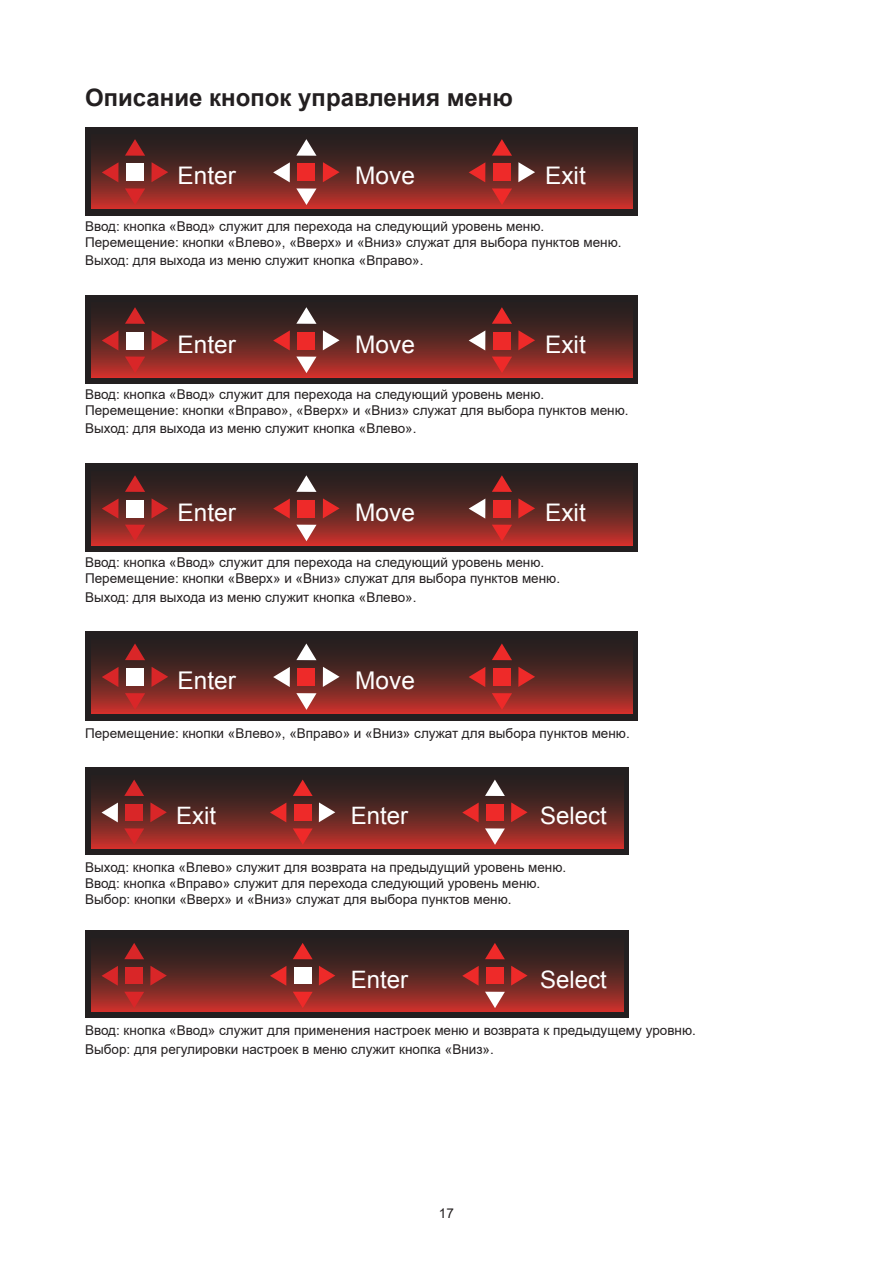
<style>
.page{position:relative;width:893px;height:1263px;background:#fff}
.page>*{position:absolute;margin:0;border:0;box-sizing:border-box;transform-origin:0 0}
.t1{font:24.45px "Arial";color:#fff}
.t2{font:24.3px "Arial";color:#fff}
.Heading_2{font:700 24px "Arial";color:#231f20}
.t3{font:24px "Arial";color:#fff}
.t4{font:13.5px "Arial";color:#231f20}
</style>
<div class="page">
<div style="left:85px;top:127px;width:553px;height:88px;background:#231f20"></div>
<svg style="left:91px;top:145px;width:541px;height:64px;background:#702925"></svg>
<svg style="left:125px;top:139px;width:20px;height:17px"></svg>
<svg style="left:151px;top:162px;width:17px;height:20px"></svg>
<svg style="left:102px;top:162px;width:17px;height:20px"></svg>
<svg style="left:125px;top:188px;width:20px;height:17px"></svg>
<div style="left:126px;top:164px;width:18px;height:17px;background:#fff"></div>
<svg style="left:296px;top:139px;width:20px;height:17px"></svg>
<svg style="left:323px;top:162px;width:17px;height:20px"></svg>
<svg style="left:273px;top:162px;width:17px;height:20px"></svg>
<svg style="left:296px;top:188px;width:20px;height:17px"></svg>
<div style="left:297px;top:164px;width:18px;height:17px;background:#ee2a29"></div>
<svg style="left:492px;top:139px;width:20px;height:17px"></svg>
<svg style="left:518px;top:162px;width:17px;height:20px"></svg>
<svg style="left:469px;top:162px;width:16px;height:20px"></svg>
<svg style="left:492px;top:188px;width:20px;height:17px"></svg>
<div style="left:493px;top:164px;width:18px;height:17px;background:#ee2a29"></div>
<div style="left:85px;top:295px;width:553px;height:89px;background:#231f20"></div>
<svg style="left:91px;top:313px;width:541px;height:64px;background:#702925"></svg>
<svg style="left:125px;top:307px;width:20px;height:17px"></svg>
<svg style="left:151px;top:330px;width:17px;height:20px"></svg>
<svg style="left:102px;top:330px;width:17px;height:20px"></svg>
<svg style="left:125px;top:357px;width:20px;height:16px"></svg>
<div style="left:126px;top:332px;width:18px;height:17px;background:#fff"></div>
<svg style="left:296px;top:307px;width:20px;height:17px"></svg>
<svg style="left:323px;top:330px;width:17px;height:20px"></svg>
<svg style="left:273px;top:330px;width:17px;height:20px"></svg>
<svg style="left:296px;top:357px;width:20px;height:16px"></svg>
<div style="left:297px;top:332px;width:18px;height:17px;background:#ee2a29"></div>
<svg style="left:492px;top:307px;width:20px;height:17px"></svg>
<svg style="left:518px;top:330px;width:17px;height:20px"></svg>
<svg style="left:469px;top:330px;width:16px;height:20px"></svg>
<svg style="left:492px;top:357px;width:20px;height:16px"></svg>
<div style="left:493px;top:332px;width:18px;height:17px;background:#ee2a29"></div>
<div style="left:85px;top:463px;width:553px;height:89px;background:#231f20"></div>
<svg style="left:91px;top:481px;width:541px;height:64px;background:#6f2925"></svg>
<svg style="left:125px;top:475px;width:20px;height:17px"></svg>
<svg style="left:151px;top:498px;width:17px;height:20px"></svg>
<svg style="left:102px;top:498px;width:17px;height:21px"></svg>
<svg style="left:125px;top:525px;width:20px;height:16px"></svg>
<div style="left:126px;top:500px;width:18px;height:17px;background:#fff"></div>
<svg style="left:296px;top:475px;width:20px;height:17px"></svg>
<svg style="left:323px;top:498px;width:17px;height:20px"></svg>
<svg style="left:273px;top:498px;width:17px;height:21px"></svg>
<svg style="left:296px;top:525px;width:20px;height:16px"></svg>
<div style="left:297px;top:500px;width:18px;height:17px;background:#ee2a29"></div>
<svg style="left:492px;top:475px;width:20px;height:17px"></svg>
<svg style="left:518px;top:498px;width:17px;height:20px"></svg>
<svg style="left:469px;top:498px;width:16px;height:21px"></svg>
<svg style="left:492px;top:525px;width:20px;height:16px"></svg>
<div style="left:493px;top:500px;width:18px;height:17px;background:#ee2a29"></div>
<div style="left:85px;top:631px;width:553px;height:89px;background:#231f20"></div>
<svg style="left:91px;top:649px;width:541px;height:65px;background:#6f2925"></svg>
<svg style="left:125px;top:643px;width:20px;height:17px"></svg>
<svg style="left:151px;top:667px;width:17px;height:20px"></svg>
<svg style="left:102px;top:667px;width:17px;height:20px"></svg>
<svg style="left:125px;top:693px;width:20px;height:17px"></svg>
<div style="left:126px;top:668px;width:18px;height:18px;background:#fff"></div>
<svg style="left:296px;top:643px;width:20px;height:17px"></svg>
<svg style="left:323px;top:667px;width:17px;height:20px"></svg>
<svg style="left:273px;top:667px;width:17px;height:20px"></svg>
<svg style="left:296px;top:693px;width:20px;height:17px"></svg>
<div style="left:297px;top:668px;width:18px;height:18px;background:#ee2a29"></div>
<svg style="left:492px;top:643px;width:20px;height:17px"></svg>
<svg style="left:518px;top:667px;width:17px;height:20px"></svg>
<svg style="left:469px;top:667px;width:16px;height:20px"></svg>
<svg style="left:492px;top:693px;width:20px;height:17px"></svg>
<div style="left:493px;top:668px;width:18px;height:18px;background:#ee2a29"></div>
<div style="left:85px;top:767px;width:544px;height:88px;background:#231f20"></div>
<svg style="left:91px;top:785px;width:532px;height:64px;background:#702925"></svg>
<svg style="left:124px;top:779px;width:20px;height:17px"></svg>
<svg style="left:150px;top:802px;width:17px;height:20px"></svg>
<svg style="left:102px;top:802px;width:16px;height:20px"></svg>
<svg style="left:124px;top:828px;width:20px;height:17px"></svg>
<div style="left:125px;top:804px;width:18px;height:17px;background:#d92628"></div>
<svg style="left:293px;top:779px;width:20px;height:17px"></svg>
<svg style="left:319px;top:802px;width:16px;height:20px"></svg>
<svg style="left:270px;top:802px;width:16px;height:20px"></svg>
<svg style="left:293px;top:828px;width:20px;height:17px"></svg>
<div style="left:294px;top:804px;width:17px;height:17px;background:#ee2a29"></div>
<svg style="left:485px;top:779px;width:20px;height:17px"></svg>
<svg style="left:511px;top:802px;width:16px;height:20px"></svg>
<svg style="left:462px;top:802px;width:17px;height:20px"></svg>
<svg style="left:485px;top:828px;width:20px;height:17px"></svg>
<div style="left:486px;top:804px;width:17px;height:17px;background:#ee2a29"></div>
<div style="left:85px;top:930px;width:544px;height:88px;background:#231f20"></div>
<svg style="left:91px;top:948px;width:532px;height:64px;background:#6f2925"></svg>
<svg style="left:124px;top:943px;width:20px;height:16px"></svg>
<svg style="left:150px;top:966px;width:17px;height:19px"></svg>
<svg style="left:102px;top:966px;width:16px;height:20px"></svg>
<svg style="left:124px;top:992px;width:20px;height:16px"></svg>
<div style="left:125px;top:967px;width:18px;height:17px;background:#d92628"></div>
<svg style="left:293px;top:943px;width:20px;height:16px"></svg>
<svg style="left:319px;top:966px;width:16px;height:19px"></svg>
<svg style="left:270px;top:966px;width:16px;height:20px"></svg>
<svg style="left:293px;top:992px;width:20px;height:16px"></svg>
<div style="left:294px;top:967px;width:17px;height:17px;background:#fff"></div>
<svg style="left:485px;top:943px;width:20px;height:16px"></svg>
<svg style="left:511px;top:966px;width:16px;height:19px"></svg>
<svg style="left:462px;top:966px;width:17px;height:20px"></svg>
<svg style="left:485px;top:992px;width:20px;height:16px"></svg>
<div style="left:486px;top:967px;width:17px;height:17px;background:#ee2a29"></div>
<p class="Heading_2" style="left:85px;top:80px;width:429px">Описание кнопок управления меню</p>
<p class="t2" style="left:178px;top:160px;width:60px">Enter</p>
<p class="t2" style="left:355px;top:160px;width:61px">Move</p>
<p class="t2" style="left:545px;top:160px;width:42px">Exit</p>
<p class="t4" style="left:85px;top:217px;width:461px">Ввод: кнопка «Ввод» служит для перехода на следующий уровень меню.</p>
<p class="t4" style="left:85px;top:233px;width:538px">Перемещение: кнопки «Влево», «Вверх» и «Вниз» служат для выбора пунктов меню.</p>
<p class="t4" style="left:85px;top:251px;width:340px">Выход: для выхода из меню служит кнопка «Вправо».</p>
<p class="t2" style="left:178px;top:328px;width:60px">Enter</p>
<p class="t2" style="left:355px;top:328px;width:61px">Move</p>
<p class="t2" style="left:545px;top:328px;width:42px">Exit</p>
<p class="t4" style="left:85px;top:385px;width:461px">Ввод: кнопка «Ввод» служит для перехода на следующий уровень меню.</p>
<p class="t4" style="left:85px;top:401px;width:545px">Перемещение: кнопки «Вправо», «Вверх» и «Вниз» служат для выбора пунктов меню.</p>
<p class="t4" style="left:85px;top:419px;width:333px">Выход: для выхода из меню служит кнопка «Влево».</p>
<p class="t2" style="left:178px;top:496px;width:60px">Enter</p>
<p class="t2" style="left:355px;top:496px;width:61px">Move</p>
<p class="t2" style="left:545px;top:496px;width:42px">Exit</p>
<p class="t4" style="left:85px;top:553px;width:461px">Ввод: кнопка «Ввод» служит для перехода на следующий уровень меню.</p>
<p class="t4" style="left:85px;top:569px;width:477px">Перемещение: кнопки «Вверх» и «Вниз» служат для выбора пунктов меню.</p>
<p class="t4" style="left:85px;top:587px;width:333px">Выход: для выхода из меню служит кнопка «Влево».</p>
<p class="t1" style="left:178px;top:664px;width:60px">Enter</p>
<p class="t1" style="left:355px;top:664px;width:61px">Move</p>
<p class="t4" style="left:85px;top:724px;width:546px">Перемещение: кнопки «Влево», «Вправо» и «Вниз» служат для выбора пунктов меню.</p>
<p class="t3" style="left:176px;top:800px;width:42px">Exit</p>
<p class="t3" style="left:351px;top:800px;width:59px">Enter</p>
<p class="t3" style="left:540px;top:800px;width:68px">Select</p>
<p class="t4" style="left:85px;top:858px;width:483px">Выход: кнопка «Влево» служит для возврата на предыдущий уровень меню.</p>
<p class="t4" style="left:85px;top:874px;width:457px">Ввод: кнопка «Вправо» служит для перехода следующий уровень меню.</p>
<p class="t4" style="left:85px;top:890px;width:428px">Выбор: кнопки «Вверх» и «Вниз» служат для выбора пунктов меню.</p>
<p class="t3" style="left:351px;top:963px;width:59px">Enter</p>
<p class="t3" style="left:540px;top:963px;width:68px">Select</p>
<p class="t4" style="left:85px;top:1021px;width:612px">Ввод: кнопка «Ввод» служит для применения настроек меню и возврата к предыдущему уровню.</p>
<p class="t4" style="left:85px;top:1039px;width:410px">Выбор: для регулировки настроек в меню служит кнопка «Вниз».</p>
<p class="t4" style="left:439px;top:1204px;width:17px">17</p>
</div>
